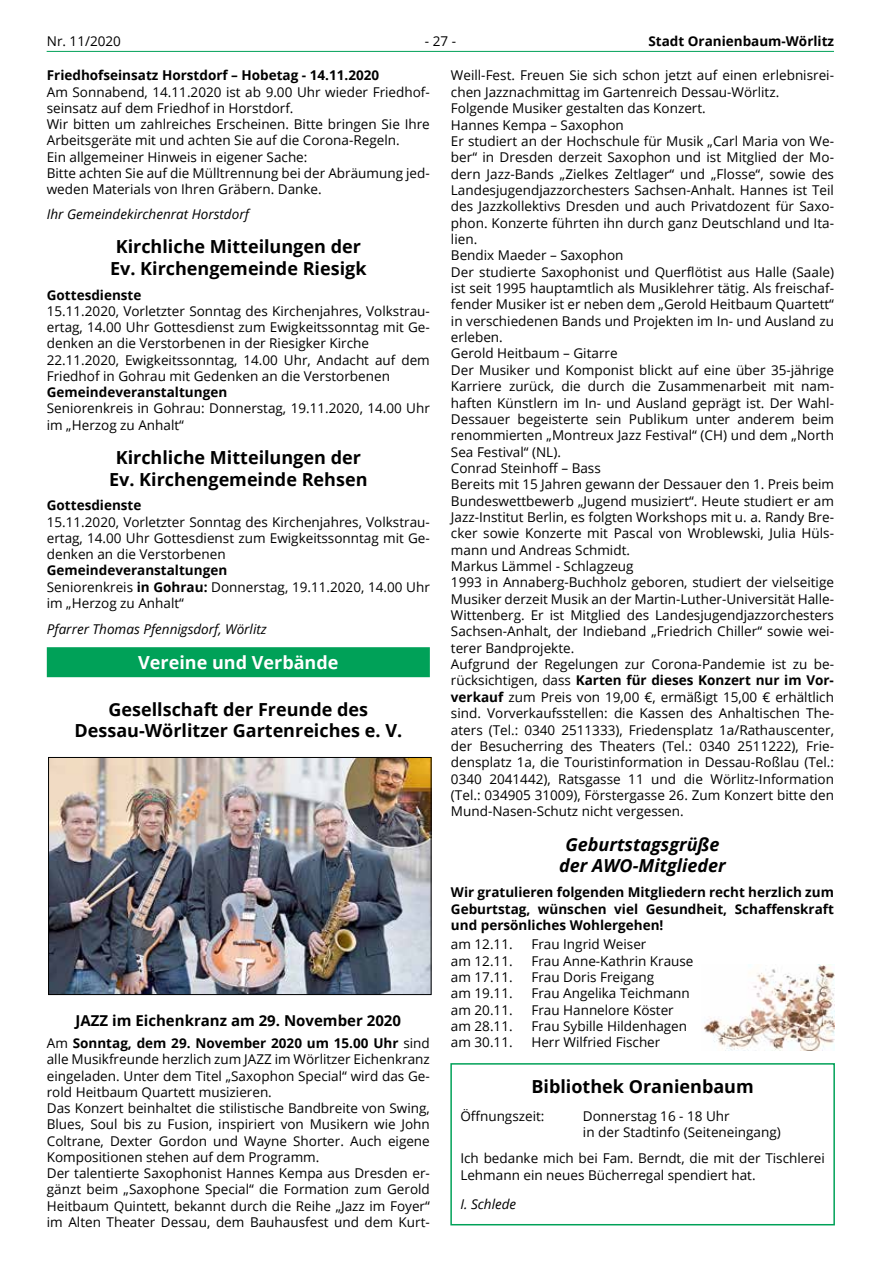
<style>
.page{position:relative;width:881px;height:1263px;background:#fff}
.page>*{position:absolute;margin:0;border:0;box-sizing:border-box;transform-origin:0 0}
.t1{font:700 18px/21.6px "Open Sans";color:#000;text-align:center}
.t2{font:italic 700 18px/21.8px "Open Sans";color:#000;text-align:center}
.t3{font:700 18px "Open Sans";color:#fff}
.t4{font:700 15px "Open Sans";color:#000}
.t5{font:13.5px/16.4px "Open Sans";color:#000}
.t6{font:700 13.5px/16.4px "Open Sans";color:#000;text-align:justify}
.t7{font:italic 13.5px "Open Sans";color:#000}
.s1{font-weight:700}
</style>
<div class="page">
<hr style="left:47px;top:51px;width:786px;height:1px;background:#00a158">
<img style="left:704px;top:964px;width:129px;height:86px">
<div style="left:47px;top:647px;width:382px;height:30px;background:#00a158"></div>
<img style="left:50px;top:759px;width:379px;height:234px">
<div style="left:48px;top:757px;width:383px;height:238px;border:1px solid #000"></div>
<div style="left:450px;top:1063px;width:384px;height:162px;border:2px solid #00a158"></div>
<p class="t5" style="left:47px;top:33px;width:76px">Nr. 11/2020</p>
<p class="t5" style="left:425px;top:33px;width:33px">- 27 -</p>
<p class="t6" style="left:648px;top:33px;width:187px">Stadt Oranienbaum-Wörlitz</p>
<p class="t5" style="left:451px;top:67px;width:384px">Weill-Fest. Freuen Sie sich schon jetzt auf einen erlebnisrei&shy;chen Jazznachmittag im Gartenreich Dessau-Wörlitz.<br>Folgende Musiker gestalten das Konzert.<br>Hannes Kempa – Saxophon<br>Er studiert an der Hochschule für Musik „Carl Maria von We&shy;ber“ in Dresden derzeit Saxophon und ist Mitglied der Mo&shy;dern Jazz-Bands „Zielkes Zeltlager“ und „Flosse“, sowie des Landesjugendjazzorchesters Sachsen-Anhalt. Hannes ist Teil des Jazzkollektivs Dresden und auch Privatdozent für Saxo&shy;phon. Konzerte führten ihn durch ganz Deutschland und Ita&shy;lien.<br>Bendix Maeder – Saxophon<br>Der studierte Saxophonist und Querflötist aus Halle (Saale) ist seit 1995 hauptamtlich als Musiklehrer tätig. Als freischaf&shy;fender Musiker ist er neben dem „Gerold Heitbaum Quartett“ in verschiedenen Bands und Projekten im In- und Ausland zu erleben.<br>Gerold Heitbaum – Gitarre<br>Der Musiker und Komponist blickt auf eine über 35-jährige Karriere zurück, die durch die Zusammenarbeit mit nam&shy;haften Künstlern im In- und Ausland geprägt ist. Der Wahl-Dessauer begeisterte sein Publikum unter anderem beim renommierten „Montreux Jazz Festival“ (CH) und dem „North Sea Festival“ (NL).<br>Conrad Steinhoff – Bass<br>Bereits mit 15 Jahren gewann der Dessauer den 1. Preis beim Bundeswettbewerb „Jugend musiziert“. Heute studiert er am Jazz-Institut Berlin, es folgten Workshops mit u. a. Randy Bre&shy;cker sowie Konzerte mit Pascal von Wroblewski, Julia Hüls&shy;mann und Andreas Schmidt.<br>Markus Lämmel - Schlagzeug<br>1993 in Annaberg-Buchholz geboren, studiert der vielseitige Musiker derzeit Musik an der Martin-Luther-Universität Halle-Wittenberg. Er ist Mitglied des Landesjugendjazzorchesters Sachsen-Anhalt, der Indieband „Friedrich Chiller“ sowie wei&shy;terer Bandprojekte.<br>Aufgrund der Regelungen zur Corona-Pandemie ist zu be&shy;rücksichtigen, dass <span class="s1">Karten für dieses Konzert nur im Vor&shy;verkauf</span> zum Preis von 19,00 €, ermäßigt 15,00 € erhältlich sind. Vorverkaufsstellen: die Kassen des Anhaltischen The&shy;aters (Tel.: 0340 2511333), Friedensplatz 1a/Rathauscenter, der Besucherring des Theaters (Tel.: 0340 2511222), Frie&shy;densplatz 1a, die Touristinformation in Dessau-Roßlau (Tel.:<br>0340 2041442), Ratsgasse 11 und die Wörlitz-Information (Tel.: 034905 31009), Förstergasse 26. Zum Konzert bitte den Mund-Nasen-Schutz nicht vergessen.</p>
<h1 class="t2" style="left:559px;top:833px;width:168px">Geburtstagsgrüße der AWO-Mitglieder</h1>
<p class="t6" style="left:451px;top:884px;width:384px">Wir gratulieren folgenden Mitgliedern recht herzlich zum Geburtstag, wünschen viel Gesundheit, Schaffenskraft und persönliches Wohlergehen!</p>
<p class="t5" style="left:451px;top:936px;width:63px">am 12.11.</p>
<p class="t5" style="left:531px;top:936px;width:116px">Frau Ingrid Weiser</p>
<p class="t5" style="left:451px;top:952px;width:63px">am 12.11.</p>
<p class="t5" style="left:531px;top:952px;width:164px">Frau Anne-Kathrin Krause</p>
<p class="t5" style="left:451px;top:969px;width:63px">am 17.11.</p>
<p class="t5" style="left:531px;top:969px;width:124px">Frau Doris Freigang</p>
<p class="t5" style="left:451px;top:985px;width:63px">am 19.11.</p>
<p class="t5" style="left:531px;top:985px;width:160px">Frau Angelika Teichmann</p>
<p class="t5" style="left:451px;top:1001px;width:63px">am 20.11.</p>
<p class="t5" style="left:531px;top:1001px;width:144px">Frau Hannelore Köster</p>
<p class="t5" style="left:451px;top:1018px;width:63px">am 28.11.</p>
<p class="t5" style="left:531px;top:1018px;width:157px">Frau Sybille Hildenhagen</p>
<p class="t5" style="left:451px;top:1034px;width:63px">am 30.11.</p>
<p class="t5" style="left:531px;top:1034px;width:130px">Herr Wilfried Fischer</p>
<p class="t6" style="left:47px;top:67px;width:334px">Friedhofseinsatz Horstdorf – Hobetag - 14.11.2020</p>
<p class="t5" style="left:47px;top:83px;width:384px">Am Sonnabend, 14.11.2020 ist ab 9.00 Uhr wieder Friedhof&shy;seinsatz auf dem Friedhof in Horstdorf.<br>Wir bitten um zahlreiches Erscheinen. Bitte bringen Sie Ihre Arbeitsgeräte mit und achten Sie auf die Corona-Regeln.<br>Ein allgemeiner Hinweis in eigener Sache:<br>Bitte achten Sie auf die Mülltrennung bei der Abräumung jed&shy;weden Materials von Ihren Gräbern. Danke.</p>
<p class="t7" style="left:47px;top:205px;width:203px">Ihr Gemeindekirchenrat Horstdorf</p>
<h1 class="t1" style="left:110px;top:235px;width:258px">Kirchliche Mitteilungen der<br>Ev. Kirchengemeinde Riesigk</h1>
<p class="t6" style="left:47px;top:286px;width:96px">Gottesdienste</p>
<p class="t5" style="left:47px;top:303px;width:384px">15.11.2020, Vorletzter Sonntag des Kirchenjahres, Volkstrau&shy;ertag, 14.00 Uhr Gottesdienst zum Ewigkeitssonntag mit Ge&shy;denken an die Verstorbenen in der Riesigker Kirche 22.11.2020, Ewigkeitssonntag, 14.00 Uhr, Andacht auf dem Friedhof in Gohrau mit Gedenken an die Verstorbenen</p>
<p class="t6" style="left:47px;top:384px;width:182px">Gemeindeveranstaltungen</p>
<p class="t5" style="left:47px;top:400px;width:384px">Seniorenkreis in Gohrau: Donnerstag, 19.11.2020, 14.00 Uhr im „Herzog zu Anhalt“</p>
<h1 class="t1" style="left:109px;top:446px;width:260px">Kirchliche Mitteilungen der<br>Ev. Kirchengemeinde Rehsen</h1>
<p class="t6" style="left:47px;top:497px;width:96px">Gottesdienste</p>
<p class="t5" style="left:47px;top:513px;width:384px;text-align:justify">15.11.2020, Vorletzter Sonntag des Kirchenjahres, Volkstrau&shy;ertag, 14.00 Uhr Gottesdienst zum Ewigkeitssonntag mit Ge&shy;denken an die Verstorbenen</p>
<p class="t5" style="left:47px;top:562px;width:384px"><span class="s1">Gemeindeveranstaltungen<br></span>Seniorenkreis <span class="s1">in Gohrau:</span> Donnerstag, 19.11.2020, 14.00 Uhr im „Herzog zu Anhalt“</p>
<p class="t7" style="left:47px;top:620px;width:221px">Pfarrer Thomas Pfennigsdorf, Wörlitz</p>
<h1 class="t3" style="left:138px;top:649px;width:202px">Vereine und Verbände</h1>
<h1 class="t1" style="left:74px;top:698px;width:329px">Gesellschaft der Freunde des<br>Dessau-Wörlitzer Gartenreiches e. V.</h1>
<p class="t4" style="left:76px;top:1009px;width:327px">JAZZ im Eichenkranz am 29. November 2020</p>
<p class="t5" style="left:47px;top:1035px;width:384px">Am <span class="s1">Sonntag, dem 29. November 2020 um 15.00 Uhr</span> sind alle Musikfreunde herzlich zum JAZZ im Wörlitzer Eichenkranz eingeladen. Unter dem Titel „Saxophon Special“ wird das Ge&shy;rold Heitbaum Quartett musizieren.<br>Das Konzert beinhaltet die stilistische Bandbreite von Swing, Blues, Soul bis zu Fusion, inspiriert von Musikern wie John Coltrane, Dexter Gordon und Wayne Shorter. Auch eigene Kompositionen stehen auf dem Programm.<br>Der talentierte Saxophonist Hannes Kempa aus Dresden er&shy;gänzt beim „Saxophone Special“ die Formation zum Gerold Heitbaum Quintett, bekannt durch die Reihe „Jazz im Foyer“ im Alten Theater Dessau, dem Bauhausfest und dem Kurt-</p>
<h1 class="t1" style="left:531px;top:1075px;width:224px">Bibliothek Oranienbaum</h1>
<p class="t5" style="left:460px;top:1107px;width:86px">Öffnungszeit:</p>
<p class="t5" style="left:582px;top:1107px;width:199px">Donnerstag 16 - 18 Uhr<br>in der Stadtinfo (Seiteneingang)</p>
<p class="t5" style="left:460px;top:1150px;width:366px">Ich bedanke mich bei Fam. Berndt, die mit der Tischlerei<br>Lehmann ein neues Bücherregal spendiert hat.</p>
<p class="t7" style="left:460px;top:1195px;width:57px">I. Schlede</p>
</div>
